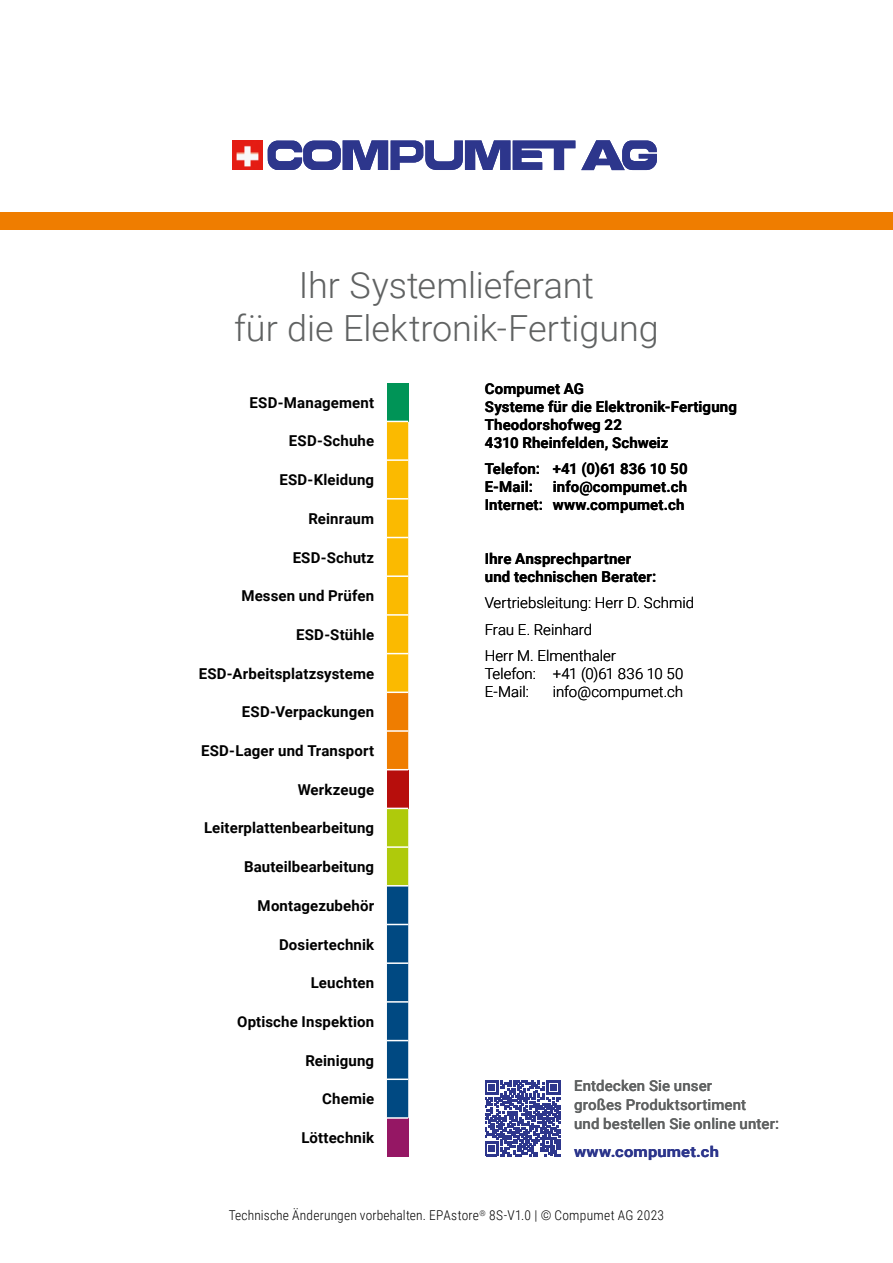
<style>
.page{position:relative;width:893px;height:1263px;background:#fff}
.page>*{position:absolute;margin:0;border:0;box-sizing:border-box;transform-origin:0 0}
.t1{font:300 36px/43.2px "Roboto";letter-spacing:-.005em;color:#606262;text-align:center}
.t2{font:700 15px/18px "Roboto";letter-spacing:.01em;color:#000}
.t3{font:300 15px/26.5px "Roboto";color:#000}
.t4{font:500 15px/18.9px "Roboto";letter-spacing:.01em;color:#606262}
.t5{font:700 15px "Roboto";letter-spacing:.01em;color:#2d368c;scale:1.1 1}
.t6{font:300 13.5px "Roboto Condensed";letter-spacing:.015em;color:#000}
</style>
<div class="page">
<div style="left:0;top:213px;width:893px;height:17px;background:#ef7d00"></div>
<div style="left:387px;top:383px;width:21px;height:38px;background:#009457"></div>
<div style="left:387px;top:770px;width:21px;height:38px;background:#b70e0c"></div>
<div style="left:387px;top:1118px;width:21px;height:39px;background:#951764"></div>
<svg style="left:387px;top:422px;width:21px;height:347px;background:#f8af09"></svg>
<svg style="left:387px;top:809px;width:21px;height:308px;background:#326d68"></svg>
<hr style="left:387px;top:1078px;width:21px;height:2px;background:#fff">
<hr style="left:387px;top:1117px;width:21px;height:2px;background:#fff">
<img style="left:233px;top:140px;width:29px;height:30px">
<svg style="left:268px;top:140px;width:307px;height:30px"></svg>
<svg style="left:581px;top:140px;width:76px;height:30px"></svg>
<svg style="left:485px;top:1081px;width:76px;height:75px"></svg>
<h1 class="t1" style="left:234px;top:262px;width:426px">Ihr Systemlieferant<br>für die Elektronik-Fertigung</h1>
<p class="t2" style="left:250px;top:393px;width:126px">ESD-Management</p>
<p class="t2" style="left:289px;top:431px;width:87px">ESD-Schuhe</p>
<p class="t2" style="left:279px;top:470px;width:96px">ESD-Kleidung</p>
<p class="t2" style="left:308px;top:509px;width:67px">Reinraum</p>
<p class="t2" style="left:293px;top:548px;width:83px">ESD-Schutz</p>
<p class="t2" style="left:241px;top:586px;width:134px">Messen und Prüfen</p>
<p class="t2" style="left:296px;top:625px;width:80px">ESD-Stühle</p>
<p class="t2" style="left:199px;top:664px;width:177px">ESD-Arbeitsplatzsysteme</p>
<p class="t2" style="left:242px;top:702px;width:134px">ESD-Verpackungen</p>
<p class="t2" style="left:201px;top:741px;width:175px">ESD-Lager und Transport</p>
<p class="t2" style="left:298px;top:780px;width:78px">Werkzeuge</p>
<p class="t2" style="left:204px;top:818px;width:172px">Leiterplattenbearbeitung</p>
<p class="t2" style="left:244px;top:857px;width:132px">Bauteilbearbeitung</p>
<p class="t2" style="left:258px;top:896px;width:118px">Montagezubehör</p>
<p class="t2" style="left:279px;top:935px;width:97px">Dosiertechnik</p>
<p class="t2" style="left:311px;top:973px;width:65px">Leuchten</p>
<p class="t2" style="left:237px;top:1012px;width:139px">Optische Inspektion</p>
<p class="t2" style="left:305px;top:1051px;width:70px">Reinigung</p>
<p class="t2" style="left:322px;top:1089px;width:54px">Chemie</p>
<p class="t2" style="left:301px;top:1128px;width:74px">Löttechnik</p>
<p class="t2" style="left:485px;top:379px;width:254px">Compumet AG<br>Systeme für die Elektronik-Fertigung<br>Theodorshofweg 22<br>4310 Rheinfelden, Schweiz</p>
<p class="t2" style="left:485px;top:460px;width:204px">Telefon: +41 (0)61 836 10 50<br>E-Mail:</p>
<p class="t2" style="left:485px;top:478px;width:204px;text-align:right">info@compumet.ch<br>Internet: www.compumet.ch</p>
<p class="t2" style="left:485px;top:549px;width:173px">Ihre Ansprechpartner und technischen Berater:</p>
<p class="t3" style="left:485px;top:589px;width:211px">Vertriebsleitung: Herr D. Schmid<br>Frau E. Reinhard<br>Herr M. Elmenthaler</p>
<p class="t3" style="left:485px;top:664px;width:200px;line-height:18px">Telefon: +41 (0)61 836 10 50<br>E-Mail:</p>
<p class="t3" style="left:553px;top:678px;width:132px">info@compumet.ch</p>
<p class="t4" style="left:574px;top:1076px;width:207px">Entdecken Sie unser<br>großes Produktsortiment<br>und bestellen Sie online unter:</p>
<p class="t5" style="left:574px;top:1141px;width:133px">www.compumet.ch</p>
<p class="t6" style="left:229px;top:1206px;width:437px">Technische Änderungen vorbehalten. EPAstore<sup>®</sup> 8S-V1.0 | © Compumet AG 2023</p>
</div>
